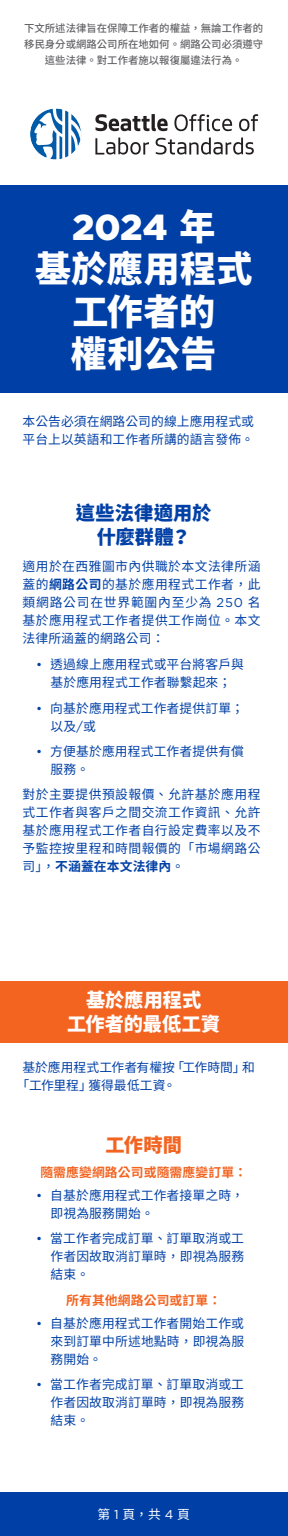
<style>
.page{position:relative;width:288px;height:1536px;background:#fff}
.page>*{position:absolute;margin:0;border:0;box-sizing:border-box;transform-origin:0 0}
.t1{font:900 36px/42.4px "Noto Sans CJ Ktc";letter-spacing:.005em;color:#fff;text-align:center}
.t2{font:900 36px "Gotham";color:#fff}
.t3{font:900 19.2px/24px "Noto Sans CJ Ktc";color:#fff;text-align:center}
.t4{font:900 19.2px/24px "Noto Sans CJ Ktc";letter-spacing:.01em;color:#0040a6;text-align:center}
.t5{font:900 19.2px "Noto Sans CJ Ktc";color:#f36421}
.t6{font:12.8px/18px "Noto Sans CJ Ktc";letter-spacing:.01em;color:#0040a6;text-align:justify}
.t7{font:700 12.8px "Noto Sans CJ Ktc";letter-spacing:.01em;color:#f36421}
.t8{font:12.8px "Noto Sans CJ Ktc";color:#fff}
.t9{font:500 10.4px/16px "Noto Sans CJ Ktc";color:#636366;text-align:center}
.s1{font-family:"Noto Sans CJ Ktc"}
.s2{font-weight:700}
.s3{font-family:"Gotham"}
</style>
<div class="page">
<div style="left:0;top:1493px;width:288px;height:43px;background:#0040a6"></div>
<div style="left:0;top:981px;width:288px;height:62px;background:#f36421"></div>
<svg style="left:95px;top:114px;width:73px;height:17px"></svg>
<svg style="left:174px;top:114px;width:58px;height:17px"></svg>
<svg style="left:239px;top:114px;width:19px;height:17px"></svg>
<svg style="left:95px;top:138px;width:54px;height:17px"></svg>
<svg style="left:156px;top:138px;width:98px;height:17px"></svg>
<svg style="left:30px;top:108px;width:52px;height:52px"></svg>
<div style="left:0;top:185px;width:288px;height:208px;background:#0040a6"></div>
<p class="t9" style="left:24px;top:21px;width:241px">下文所述法律旨在保障工作者的權益，無論工作者的移民身分或網路公司所在地如何。網路公司必須遵守這些法律。對工作者施以報復屬違法行為。</p>
<h1 class="t2" style="left:72px;top:202px;width:145px">2024 <span class="s1">年</span></h1>
<h1 class="t1" style="left:35px;top:249px;width:219px">基於應用程式工作者的<br>權利公告</h1>
<p class="t6" style="left:23px;top:413px;width:233px">本公告必須在網路公司的線上應用程式或平台上以英語和工作者所講的語言發佈。</p>
<h2 class="t4" style="left:76px;top:502px;width:137px">這些法律適用於什麼群體？</h2>
<p class="t6" style="left:23px;top:558px;width:240px">適用於在西雅圖市內供職於本文法律所涵蓋的<span class="s2">網路公司</span>的基於應用程式工作者，此類網路公司在世界範圍內至少為 <span class="s3">250</span> 名基於應用程式工作者提供工作崗位。本文法律所涵蓋的網路公司：</p>
<p class="t6" style="left:36px;top:656px;width:209px;text-align:center"><span class="s3">•</span> 透過線上應用程式或平台將客戶與基於應用程式工作者聯繫起來；</p>
<p class="t6" style="left:51px;top:699px;width:195px;text-indent:-14px"><span class="s3">•</span> 向基於應用程式工作者提供訂單；以及<span class="s3">/</span>或</p>
<p class="t6" style="left:51px;top:742px;width:195px;text-indent:-14px"><span class="s3">•</span> 方便基於應用程式工作者提供有償服務。</p>
<p class="t6" style="left:23px;top:786px;width:240px">對於主要提供預設報價、允許基於應用程式工作者與客戶之間交流工作資訊、允許基於應用程式工作者自行設定費率以及不予監控按里程和時間報價的「市場網路公司」，<span class="s2">不涵蓋在本文法律內</span>。</p>
<h2 class="t3" style="left:67px;top:989px;width:155px">基於應用程式<br>工作者的最低工資</h2>
<p class="t6" style="left:16px;top:1058px;width:240px;text-indent:6px">基於應用程式工作者有權按「工作時間」和「工作里程」獲得最低工資。</p>
<h2 class="t5" style="left:106px;top:1135px;width:78px">工作時間</h2>
<p class="t7" style="left:40px;top:1165px;width:208px">隨需應變網路公司或隨需應變訂單：</p>
<p class="t6" style="left:51px;top:1187px;width:195px;text-indent:-14px"><span class="s3">•</span> 自基於應用程式工作者接單之時，即視為服務開始。</p>
<p class="t6" style="left:51px;top:1230px;width:195px;text-indent:-14px"><span class="s3">•</span> 當工作者完成訂單、訂單取消或工作者因故取消訂單時，即視為服務結束。</p>
<p class="t7" style="left:66px;top:1293px;width:157px">所有其他網路公司或訂單：</p>
<p class="t6" style="left:51px;top:1314px;width:195px;text-indent:-14px"><span class="s3">•</span> 自基於應用程式工作者開始工作或來到訂單中所述地點時，即視為服務開始。</p>
<p class="t6" style="left:51px;top:1376px;width:195px;text-indent:-14px"><span class="s3">•</span> 當工作者完成訂單、訂單取消或工作者因故取消訂單時，即視為服務結束。</p>
<p class="t8" style="left:97px;top:1507px;width:94px">第 <span class="s3">1</span> 頁，共 <span class="s3">4</span> 頁</p>
</div>
